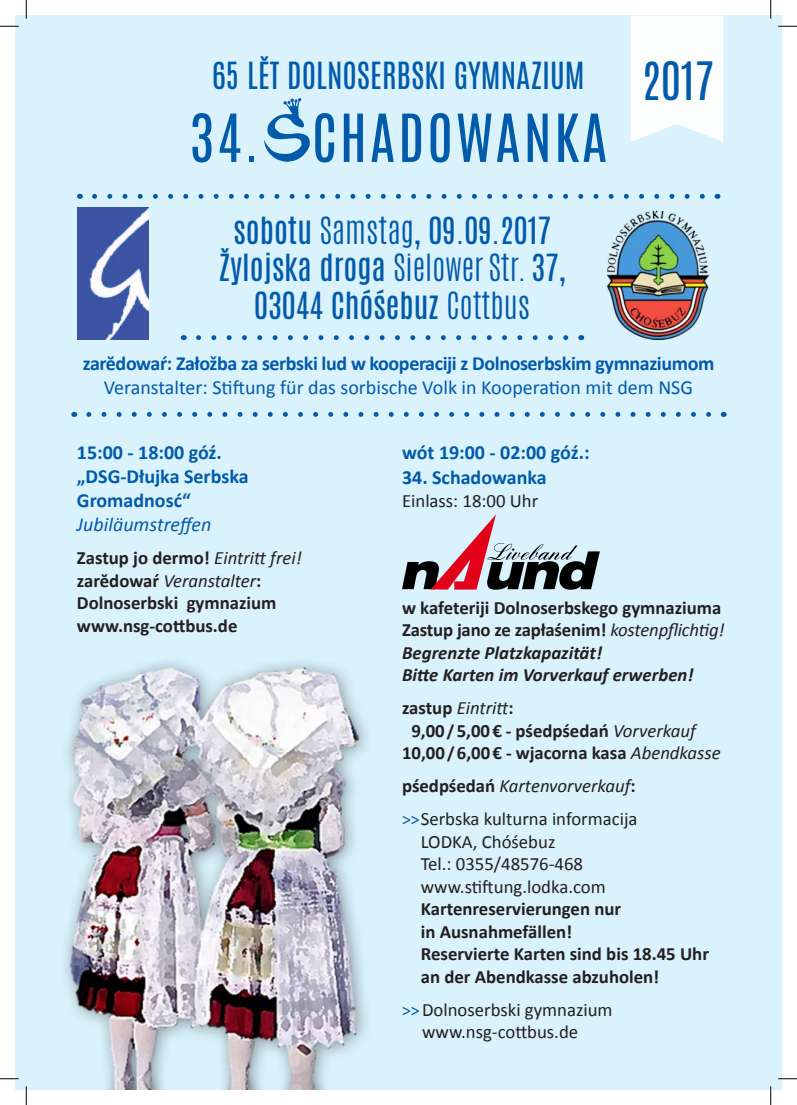
<style>
.page{position:relative;width:797px;height:1105px;background:#fff}
.page>*{position:absolute;margin:0;border:0;box-sizing:border-box;transform-origin:0 0}
.t1{font:56.25px "Antonio";letter-spacing:.05em;color:#015aaa}
.t2{font:44.12px "Antonio";color:#015aaa}
.t3{font:31.25px/37.5px "Antonio";color:#015aaa;text-align:center}
.t4{font:700 20px/24px "Calibri";color:#015aaa}
.t5{font:700 20px "Calibri";letter-spacing:-.02em;color:#015aaa}
.t6{font:20px "Calibri";color:#015aaa}
.t7{font:italic 20px "Calibri";color:#015aaa}
.t8{font:700 18.75px/22.5px "Calibri";color:#231f20}
.t9{font:18.75px/22.5px "Calibri";color:#231f20}
.s1{font-weight:300}
.s2{font-weight:400;font-style:italic}
.s3{font-style:italic}
.s4{font-size:17.5px}
.s5{font-weight:700}
.s6{font-size:17.5px;color:#015aaa}
</style>
<div class="page">
<div style="left:16px;top:16px;width:765px;height:1073px;background:#d9f2fc"></div>
<svg style="left:264px;top:98px;width:46px;height:64px"></svg>
<img style="left:77px;top:208px;width:72px;height:132px">
<img style="left:607px;top:211px;width:101px;height:128px">
<svg style="left:631px;top:16px;width:92px;height:126px;background:#f9fdfd"></svg>
<img style="left:107px;top:1081px;width:218px;height:8px">
<img style="left:65px;top:662px;width:297px;height:419px">
<svg style="left:402px;top:514px;width:198px;height:76px"></svg>
<svg style="left:95px;top:194px;width:610px;height:5px"></svg>
<svg style="left:89px;top:412px;width:622px;height:5px"></svg>
<svg style="left:198px;top:335px;width:371px;height:5px"></svg>
<svg style="left:0;top:25px;width:19px;height:2px"></svg>
<svg style="left:778px;top:25px;width:19px;height:2px"></svg>
<svg style="left:0;top:1078px;width:19px;height:1px"></svg>
<svg style="left:778px;top:1078px;width:19px;height:1px"></svg>
<svg style="left:25px;top:0;width:2px;height:19px"></svg>
<svg style="left:25px;top:1086px;width:2px;height:19px"></svg>
<svg style="left:770px;top:0;width:1px;height:19px"></svg>
<svg style="left:770px;top:1086px;width:1px;height:19px"></svg>
<h3 class="t3" style="left:212px;top:58px;width:374px">65 LĚT DOLNOSERBSKI GYMNAZIUM</h3>
<h1 class="t1" style="left:189px;top:97px;width:419px">34. CHADOWANKA</h1>
<h2 class="t2" style="left:642px;top:61px;width:74px">2017</h2>
<h3 class="t3" style="left:218px;top:214px;width:349px">sobotu <span class="s1">Samstag</span>, 09.09.2017<br>Žylojska droga <span class="s1">Sielower Str.</span> 37,<br>03044 Chóśebuz <span class="s1">Cottbus</span></h3>
<p class="t5" style="left:83px;top:351px;width:633px">zarĕdowaŕ: Załožba za serbski lud w kooperaciji z Dolnoserbskim gymnaziumom</p>
<p class="t6" style="left:104px;top:375px;width:590px">Veranstalter: Situng für das sorbische Volk in Kooperaion mit dem NSG</p>
<p class="t4" style="left:77px;top:441px;width:173px">15:00 - 18:00 góź. „DSG-Dłujka Serbska<br>Gromadnosć“</p>
<p class="t7" style="left:77px;top:511px;width:136px">Jubiläumstrefen</p>
<p class="t8" style="left:77px;top:547px;width:226px">Zastup jo dermo! <span class="s2">Eintrit frei! </span>zarĕdowaŕ <span class="s2">Veranstalter</span>:<br>Dolnoserbski gymnazium www.nsg-cotbus.de</p>
<p class="t4" style="left:402px;top:441px;width:189px">wót 19:00 - 02:00 góź.:</p>
<p class="t4" style="left:402px;top:466px;width:146px">34. Schadowanka</p>
<p class="t9" style="left:402px;top:489px;width:138px">Einlass: 18:00 Uhr</p>
<p class="t8" style="left:402px;top:596px;width:324px">w kafeteriji Dolnoserbskego gymnaziuma Zastup jano ze zapłaśenim! <span class="s2">kostenplichig!<br></span><span class="s3">Begrenzte Platzkapazität!<br>Bite Karten im Vorverkauf erwerben!</span></p>
<p class="t8" style="left:402px;top:697px;width:113px">zastup <span class="s2">Eintrit</span>:</p>
<p class="t8" style="left:411px;top:719px;width:286px">9,00<span class="s4">/</span>5,00€ - pśedpśedań <span class="s2">Vorverkauf</span></p>
<p class="t8" style="left:402px;top:742px;width:320px">10,00<span class="s4">/</span>6,00€ - wjacorna kasa <span class="s2">Abendkasse</span></p>
<p class="t9" style="left:402px;top:770px;width:237px;line-height:33px"><span class="s5">pśedpśedań</span> <span class="s3">Kartenvorverkauf</span><span class="s5">: </span><span class="s6">&gt;&gt;</span> Serbska kulturna informacija</p>
<p class="t9" style="left:421px;top:830px;width:186px">LODKA, Chóśebuz<br>Tel.: 0355/48576-468 www.situng.lodka.com</p>
<p class="t8" style="left:421px;top:898px;width:290px">Kartenreservierungen nur<br>in Ausnahmefällen!<br>Reservierte Karten sind bis 18.45 Uhr an der Abendkasse abzuholen!</p>
<p class="t9" style="left:422px;top:998px;width:192px;text-indent:-20px"><span class="s6">&gt;&gt;</span> Dolnoserbski gymnazium www.nsg-cotbus.de</p>
</div>
